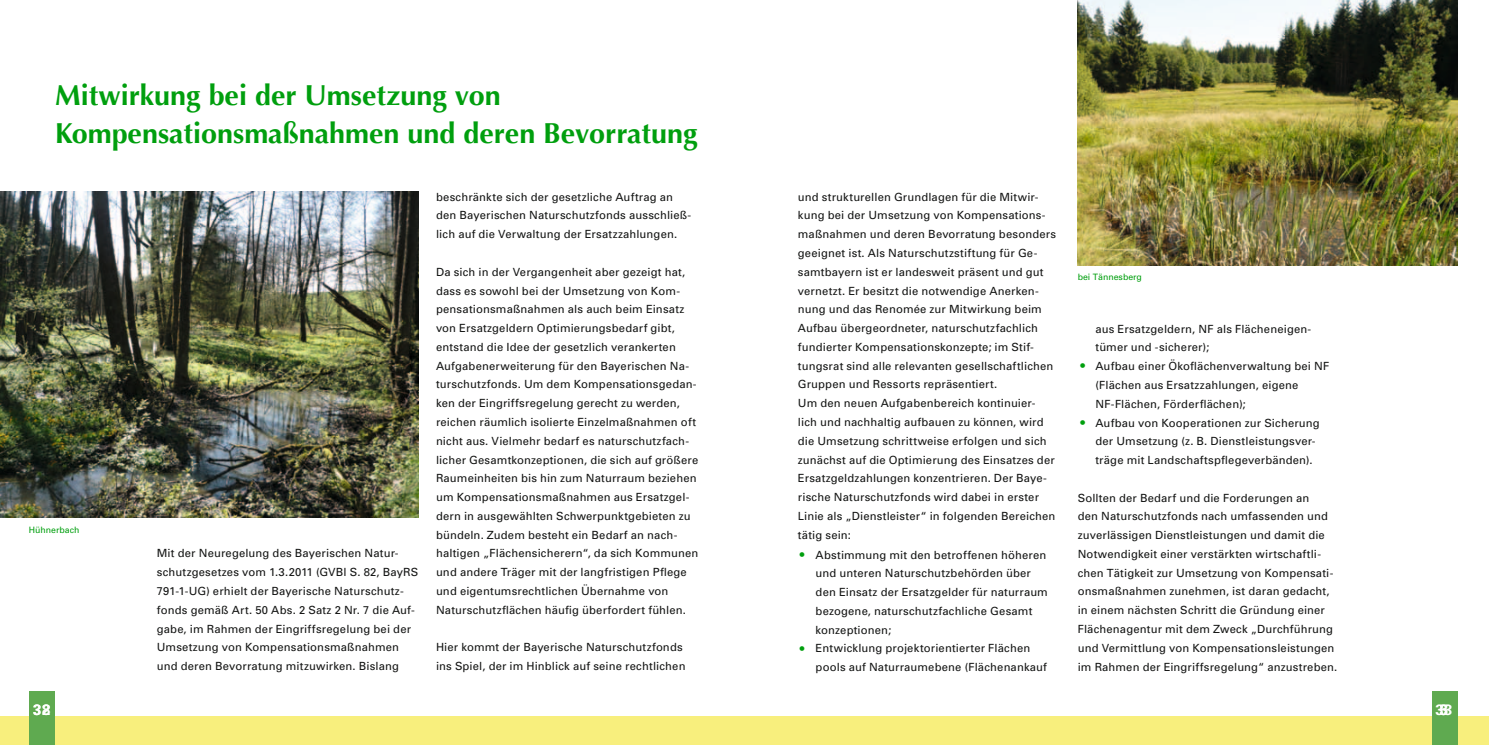
<style>
.page{position:relative;width:1489px;height:745px;background:#fff}
.page>*{position:absolute;margin:0;border:0;box-sizing:border-box;transform-origin:0 0}
.t1{font:700 28.75px/38.8px "Optima";color:#009f0e}
.t2{font:18.75px "Univers";color:#009f0e}
.t3{font:700 15px "Univers";color:#fff}
.t4{font:11.25px/18.8px "Univers";letter-spacing:.015em;color:#131413}
.t5{font:8.75px "Univers";color:#009f0e}
</style>
<div class="page">
<div style="left:0;top:715px;width:1488px;height:29px;background:#f8ef7d"></div>
<div style="left:29px;top:691px;width:26px;height:53px;background:#5faa50"></div>
<div style="left:1431px;top:691px;width:26px;height:53px;background:#5faa50"></div>
<img style="left:1077px;top:0;width:380px;height:265px">
<img style="left:0;top:191px;width:418px;height:326px">
<h1 class="t1" style="left:55px;top:76px;width:643px">Mitwirkung bei der Umsetzung von<br>Kompensationsmaßnahmen und deren Bevorratung</h1>
<p class="t5" style="left:29px;top:524px;width:52px">Hühnerbach</p>
<p class="t4" style="left:157px;top:543px;width:263px">Mit der Neuregelung des Bayerischen Natur&shy;schutzgesetzes vom 1.3.2011 (GVBl S. 82, BayRS 791-1-UG) erhielt der Bayerische Naturschutz&shy;fonds gemäß Art. 50 Abs. 2 Satz 2 Nr. 7 die Auf&shy;gabe, im Rahmen der Eingriffsregelung bei der Umsetzung von Kompensationsmaßnahmen und deren Bevorratung mitzuwirken. Bislang</p>
<p class="t4" style="left:436px;top:187px;width:257px">beschränkte sich der gesetzliche Auftrag an den Bayerischen Naturschutzfonds ausschließ&shy;lich auf die Verwaltung der Ersatzzahlungen.</p>
<p class="t4" style="left:436px;top:262px;width:264px">Da sich in der Vergangenheit aber gezeigt hat, dass es sowohl bei der Umsetzung von Kom&shy;pensationsmaßnahmen als auch beim Einsatz von Ersatzgeldern Optimierungsbedarf gibt, entstand die Idee der gesetzlich verankerten Aufgabenerweiterung für den Bayerischen Na&shy;turschutzfonds. Um dem Kompensationsgedan&shy;ken der Eingriffsregelung gerecht zu werden, reichen räumlich isolierte Einzelmaßnahmen oft nicht aus. Vielmehr bedarf es naturschutzfach&shy;licher Gesamtkonzeptionen, die sich auf größere Raumeinheiten bis hin zum Naturraum beziehen um Kompensationsmaßnahmen aus Ersatzgel&shy;dern in ausgewählten Schwerpunktgebieten zu bündeln. Zudem besteht ein Bedarf an nach&shy;haltigen „Flächensicherern“, da sich Kommunen und andere Träger mit der langfristigen Pflege und eigentumsrechtlichen Übernahme von Naturschutzflächen häufig überfordert fühlen.</p>
<p class="t4" style="left:436px;top:637px;width:251px">Hier kommt der Bayerische Naturschutzfonds ins Spiel, der im Hinblick auf seine rechtlichen</p>
<p class="t4" style="left:797px;top:187px;width:260px">und strukturellen Grundlagen für die Mitwir&shy;kung bei der Umsetzung von Kompensations&shy;maßnahmen und deren Bevorratung besonders geeignet ist. Als Naturschutzstiftung für Ge&shy;samtbayern ist er landesweit präsent und gut vernetzt. Er besitzt die notwendige Anerken&shy;nung und das Renomée zur Mitwirkung beim Aufbau übergeordneter, naturschutzfachlich fundierter Kompensationskonzepte; im Stif&shy;tungsrat sind alle relevanten gesellschaftlichen Gruppen und Ressorts repräsentiert.<br>Um den neuen Aufgabenbereich kontinuier&shy;lich und nachhaltig aufbauen zu können, wird die Umsetzung schrittweise erfolgen und sich zunächst auf die Optimierung des Einsatzes der Ersatzgeldzahlungen konzentrieren. Der Baye&shy;rische Naturschutzfonds wird dabei in erster Linie als „Dienstleister“ in folgenden Bereichen tätig sein:</p>
<p class="t4" style="left:815px;top:544px;width:234px">Abstimmung mit den betroffenen höheren und unteren Naturschutzbehörden über den Einsatz der Ersatzgelder für naturraum bezogene, naturschutzfachliche Gesamt konzeptionen;<br>Entwicklung projektorientierter Flächen pools auf Naturraumebene (Flächenankauf</p>
<h2 class="t2" style="left:798px;top:542px;width:8px">•</h2>
<h2 class="t2" style="left:798px;top:636px;width:8px">•</h2>
<p class="t5" style="left:1077px;top:272px;width:66px">bei Tännesberg</p>
<p class="t4" style="left:1095px;top:319px;width:235px">aus Ersatzgeldern, NF als Flächeneigen&shy;tümer und -sicherer);<br>Aufbau einer Ökoflächenverwaltung bei NF (Flächen aus Ersatzzahlungen, eigene NF-Flächen, Förderflächen);<br>Aufbau von Kooperationen zur Sicherung der Umsetzung (z. B. Dienstleistungsver&shy;träge mit Landschaftspflegeverbänden).</p>
<p class="t4" style="left:1077px;top:487px;width:261px">Sollten der Bedarf und die Forderungen an<br>den Naturschutzfonds nach umfassenden und zuverlässigen Dienstleistungen und damit die Notwendigkeit einer verstärkten wirtschaftli&shy;chen Tätigkeit zur Umsetzung von Kompensati&shy;onsmaßnahmen zunehmen, ist daran gedacht, in einem nächsten Schritt die Gründung einer Flächenagentur mit dem Zweck „Durchführung und Vermittlung von Kompensationsleistungen im Rahmen der Eingriffsregelung“ anzustreben.</p>
<h2 class="t2" style="left:1079px;top:353px;width:8px">•</h2>
<h2 class="t2" style="left:1079px;top:410px;width:8px">•</h2>
<p class="t3" style="left:33px;top:699px;width:19px">83 2</p>
<h3 class="t3" style="left:1435px;top:699px;width:19px">3 335</h3>
</div>
